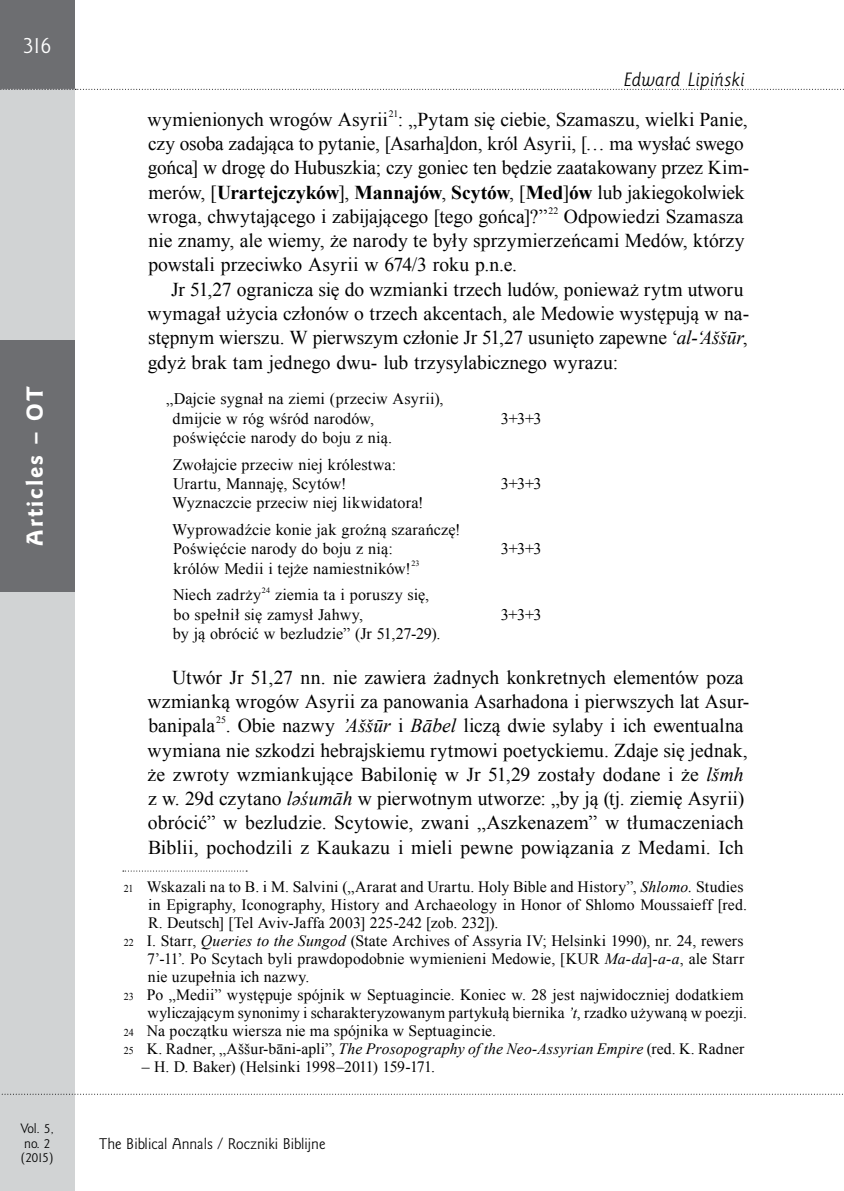
<style>
.page{position:relative;width:844px;height:1191px;background:#fff}
.page>*{position:absolute;margin:0;border:0;box-sizing:border-box;transform-origin:0 0}
.t1{font:21px "Goldy EFN Heavy";letter-spacing:.1em;color:#fff}
.t2{font:21px "Goldy EFN";color:#fff}
.t3{font:19.6px/24.3px "Times New Roman";color:#000}
.t4{font:italic 17.5px "Goldy EFN";letter-spacing:.01em;color:#000}
.t5{font:16.1px/26.8px "Times New Roman";letter-spacing:.01em;color:#000}
.t6{font:15.75px "Times New Roman";letter-spacing:.01em;color:#000}
.t7{font:14px "Goldy EFN";color:#000}
.t8{font:12.25px/14.7px "Goldy EFN";color:#000}
.t9{font:9.8px "Times New Roman";color:#000}
.t10{font:8.05px "Times New Roman";color:#000}
.s1{font-weight:700}
.s2{font-style:italic}
.s3{font-size:10.5px}
</style>
<div class="page">
<div style="left:0;top:0;width:74px;height:1191px;background:#d1d3d4"></div>
<div style="left:0;top:0;width:74px;height:89px;background:#6d6e71"></div>
<svg style="left:2px;top:1093px;width:841px;height:1px"></svg>
<div style="left:0;top:340px;width:74px;height:252px;background:#6d6e71"></div>
<svg style="left:123px;top:870px;width:124px;height:1px"></svg>
<svg style="left:0;top:89px;width:844px;height:1px"></svg>
<p class="t2" style="left:23px;top:33px;width:30px">316</p>
<p class="t1" style="left:22px;top:546px;width:161px;rotate:-90deg">Articles – OT</p>
<p class="t8" style="left:21px;top:1121px;width:35px">Vol. 5, no. 2 (2015)</p>
<p class="t4" style="left:623px;top:70px;width:122px">Edward Lipiński</p>
<p class="t3" style="left:147px;top:107px;width:603px">wymienionych wrogów Asyrii <sup>21</sup>: „Pytam się ciebie, Szamaszu, wielki Panie, czy osoba zadająca to pytanie, [Asarha]don, król Asyrii, [… ma wysłać swego gońca] w drogę do Hubuszkia; czy goniec ten będzie zaatakowany przez Kim&shy;merów, [<span class="s1">Urartejczyków</span>], <span class="s1">Mannajów</span>, <span class="s1">Scytów</span>, [<span class="s1">Med</span>]<span class="s1">ów</span> lub jakiegokolwiek wroga, chwytającego i zabijającego [tego gońca]?” <sup>22</sup> Odpowiedzi Szamasza nie znamy, ale wiemy, że narody te były sprzymierzeńcami Medów, którzy powstali przeciwko Asyrii w 674/3 roku p.n.e.</p>
<p class="t3" style="left:147px;top:277px;width:603px;text-indent:24px">Jr 51,27 ogranicza się do wzmianki trzech ludów, ponieważ rytm utworu wymagał użycia członów o trzech akcentach, ale Medowie występują w na&shy;stępnym wierszu. W pierwszym członie Jr 51,27 usunięto zapewne ‘<span class="s2">al-‘Aššūr</span>, gdyż brak tam jednego dwu- lub trzysylabicznego wyrazu:</p>
<p class="t5" style="left:172px;top:389px;width:272px;line-height:19.2px;text-indent:-6px">„Dajcie sygnał na ziemi (przeciw Asyrii), dmijcie w róg wśród narodów,</p>
<p class="t5" style="left:500px;top:404px;width:42px">3+3+3</p>
<p class="t5" style="left:173px;top:424px;width:225px">poświęćcie narody do boju z nią.<br>Zwołajcie przeciw niej królestwa:</p>
<p class="t5" style="left:173px;top:470px;width:175px">Urartu, Mannaję, Scytów!</p>
<p class="t5" style="left:500px;top:470px;width:42px">3+3+3</p>
<p class="t5" style="left:172px;top:489px;width:290px">Wyznaczcie przeciw niej likwidatora!<br>Wyprowadźcie konie jak groźną szarańczę!</p>
<p class="t5" style="left:173px;top:535px;width:221px">Poświęćcie narody do boju z nią:</p>
<p class="t5" style="left:500px;top:535px;width:42px">3+3+3</p>
<p class="t5" style="left:173px;top:554px;width:248px">królów Medii i tejże namiestników! <sup>23<br></sup>Niech zadrży</p>
<p class="t10" style="left:262px;top:585px;width:10px">24</p>
<p class="t5" style="left:173px;top:585px;width:257px;line-height:19.2px;text-indent:101px">ziemia ta i poruszy się, bo spełnił się zamysł Jahwy,</p>
<p class="t5" style="left:500px;top:601px;width:42px">3+3+3</p>
<p class="t5" style="left:173px;top:620px;width:269px">by ją obrócić w bezludzie” (Jr 51,27-29).</p>
<p class="t3" style="left:147px;top:664px;width:603px;text-indent:25px">Utwór Jr 51,27 nn. nie zawiera żadnych konkretnych elementów poza wzmianką wrogów Asyrii za panowania Asarhadona i pierwszych lat Asur&shy;banipala</p>
<p class="t9" style="left:216px;top:713px;width:11px">25</p>
<p class="t3" style="left:147px;top:713px;width:601px;text-indent:78px">. Obie nazwy <span class="s2">’Aššūr</span> i <span class="s2">Bābel</span> liczą dwie sylaby i ich ewentualna wymiana nie szkodzi hebrajskiemu rytmowi poetyckiemu. Zdaje się jednak, że zwroty wzmiankujące Babilonię w Jr 51,29 zostały dodane i że <span class="s2">lšmh </span>z w. 29d czytano <span class="s2">ləśumāh</span> w pierwotnym utworze: „by ją (tj. ziemię Asyrii) obrócić” w bezludzie. Scytowie, zwani „Aszkenazem” w tłumaczeniach Biblii, pochodzili z Kaukazu i mieli pewne powiązania z Medami. Ich</p>
<p class="t6" style="left:124px;top:875px;width:621px"><span class="s3">21</span> Wskazali na to B. i M. Salvini („Ararat and Urartu. Holy Bible and History”, <span class="s2">Shlomo.</span> Studies</p>
<p class="t6" style="left:148px;top:893px;width:600px">in Epigraphy, Iconography, History and Archaeology in Honor of Shlomo Moussaieff [red.</p>
<p class="t6" style="left:148px;top:911px;width:352px">R. Deutsch] [Tel Aviv-Jaffa 2003] 225-242 [zob. 232]).</p>
<p class="t6" style="left:124px;top:929px;width:621px"><span class="s3">22</span> I. Starr, <span class="s2">Queries to the Sungod</span> (State Archives of Assyria IV; Helsinki 1990), nr. 24, rewers</p>
<p class="t6" style="left:147px;top:947px;width:598px">7’-11’. Po Scytach byli prawdopodobnie wymienieni Medowie, [KUR <span class="s2">Ma-da</span>]-<span class="s2">a-a</span>, ale Starr</p>
<p class="t6" style="left:148px;top:965px;width:163px">nie uzupełnia ich nazwy.</p>
<p class="t6" style="left:124px;top:984px;width:621px"><span class="s3">23</span> Po „Medii” występuje spójnik w Septuagincie. Koniec w. 28 jest najwidoczniej dodatkiem</p>
<p class="t6" style="left:148px;top:1002px;width:600px">wyliczającym synonimy i scharakteryzowanym partykułą biernika <span class="s2">’t</span>, rzadko używaną w poezji.</p>
<p class="t6" style="left:124px;top:1020px;width:374px"><span class="s3">24</span> Na początku wiersza nie ma spójnika w Septuagincie.</p>
<p class="t6" style="left:124px;top:1038px;width:622px"><span class="s3">25</span> K. Radner, „Aššur-bāni-apli”, <span class="s2">The Prosopography of the Neo-Assyrian Empire</span> (red. K. Radner</p>
<p class="t6" style="left:142px;top:1056px;width:295px">– H. D. Baker) (Helsinki 1998–2011) 159-171.</p>
<p class="t7" style="left:99px;top:1134px;width:227px">The Biblical Annals / Roczniki Biblijne</p>
</div>
